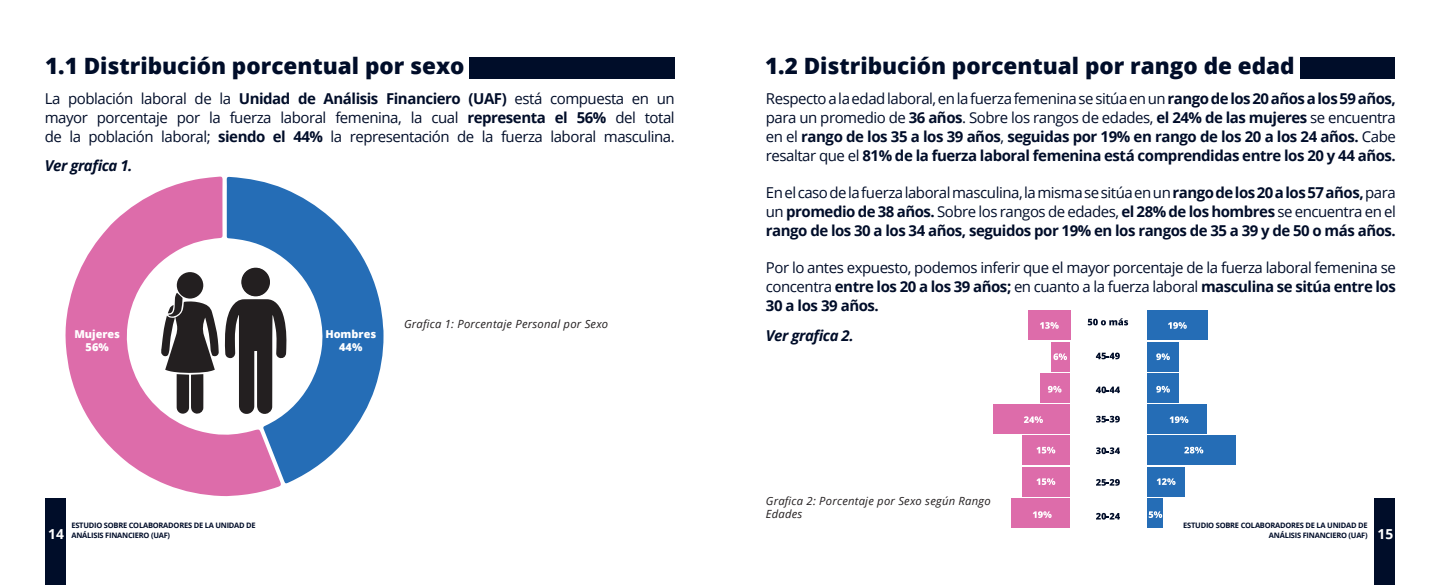
<style>
.page{position:relative;width:1440px;height:585px;background:#fff}
.page>*{position:absolute;margin:0;border:0;box-sizing:border-box;transform-origin:0 0}
.t1{font:800 22.5px "Open Sans";color:#000d29}
.t2{font:700 15px/18.8px "Open Sans";letter-spacing:-.03em;color:#000d29;text-align:justify}
.t3{font:15px/18.8px "Open Sans";letter-spacing:-.03em;color:#000d29;text-align:justify}
.t4{font:italic 700 15px "Open Sans";letter-spacing:-.03em;color:#000d29}
.t5{font:700 13.75px "Open Sans";color:#fff}
.t6{font:italic 11.25px/13.5px "Open Sans";letter-spacing:.02em;color:#231f20}
.t7{font:800 10.88px/13.1px "Open Sans";color:#fff;text-align:center}
.t8{font:700 7.5px/10.5px "Open Sans";letter-spacing:-.03em;color:#000d29}
.s1{font-weight:700}
.s2{font-weight:400}
.s3{font-size:13.75px;color:#fff}
</style>
<div class="page">
<div style="left:45px;top:499px;width:21px;height:86px;background:#000d29"></div>
<div style="left:1374px;top:499px;width:21px;height:86px;background:#000d29"></div>
<div style="left:470px;top:57px;width:205px;height:21px;background:#000d29"></div>
<div style="left:1300px;top:57px;width:95px;height:21px;background:#000d29"></div>
<svg style="left:281px;top:187px;width:103px;height:297px;fill:#256db6"></svg>
<svg style="left:65px;top:176px;width:216px;height:320px;fill:#dd6caa"></svg>
<svg style="left:225px;top:268px;width:62px;height:147px"></svg>
<div style="left:177px;top:272px;width:26px;height:27px;background:#231f20;border-radius:50%"></div>
<svg style="left:161px;top:293px;width:58px;height:122px"></svg>
<div style="left:241px;top:268px;width:29px;height:28px;background:#231f20;border-radius:50%"></div>
<div style="left:1028px;top:311px;width:43px;height:29px;background:#dd6caa"></div>
<div style="left:1051px;top:342px;width:19px;height:30px;background:#dd6caa"></div>
<div style="left:1148px;top:499px;width:15px;height:29px;background:#256db6"></div>
<div style="left:1147px;top:342px;width:32px;height:30px;background:#256db6"></div>
<div style="left:1147px;top:373px;width:32px;height:30px;background:#256db6"></div>
<div style="left:1147px;top:467px;width:38px;height:29px;background:#256db6"></div>
<div style="left:1148px;top:404px;width:59px;height:30px;background:#256db6"></div>
<div style="left:1147px;top:435px;width:89px;height:30px;background:#256db6"></div>
<div style="left:1022px;top:435px;width:48px;height:30px;background:#dd6caa"></div>
<div style="left:1022px;top:467px;width:48px;height:29px;background:#dd6caa"></div>
<div style="left:1011px;top:499px;width:59px;height:29px;background:#dd6caa"></div>
<div style="left:1040px;top:373px;width:30px;height:30px;background:#dd6caa"></div>
<div style="left:993px;top:404px;width:77px;height:30px;background:#dd6caa"></div>
<div style="left:1147px;top:311px;width:60px;height:29px;background:#256db6"></div>
<svg style="left:1040px;top:322px;width:19px;height:7px"></svg>
<svg style="left:1168px;top:322px;width:19px;height:7px"></svg>
<svg style="left:1088px;top:318px;width:40px;height:7px"></svg>
<svg style="left:1096px;top:353px;width:24px;height:6px"></svg>
<svg style="left:1096px;top:386px;width:24px;height:7px"></svg>
<svg style="left:1096px;top:416px;width:24px;height:7px"></svg>
<svg style="left:1096px;top:447px;width:24px;height:7px"></svg>
<svg style="left:1096px;top:479px;width:24px;height:7px"></svg>
<svg style="left:1096px;top:513px;width:24px;height:7px"></svg>
<svg style="left:1036px;top:447px;width:19px;height:7px"></svg>
<svg style="left:1184px;top:447px;width:19px;height:7px"></svg>
<svg style="left:1036px;top:478px;width:19px;height:7px"></svg>
<svg style="left:1157px;top:478px;width:19px;height:7px"></svg>
<svg style="left:1033px;top:511px;width:19px;height:7px"></svg>
<svg style="left:1053px;top:353px;width:14px;height:7px"></svg>
<svg style="left:1156px;top:353px;width:14px;height:7px"></svg>
<svg style="left:1024px;top:416px;width:19px;height:7px"></svg>
<svg style="left:1170px;top:416px;width:18px;height:7px"></svg>
<svg style="left:1048px;top:386px;width:14px;height:7px"></svg>
<svg style="left:1149px;top:511px;width:13px;height:7px"></svg>
<svg style="left:1156px;top:386px;width:14px;height:7px"></svg>
<h1 class="t1" style="left:45px;top:49px;width:421px">1.1 Distribución porcentual por sexo</h1>
<h1 class="t1" style="left:765px;top:49px;width:531px">1.2 Distribución porcentual por rango de edad</h1>
<p class="t3" style="left:45px;top:89px;width:632px">La población laboral de la <span class="s1">Unidad de Análisis Financiero (UAF)</span> está compuesta en un mayor porcentaje por la fuerza laboral femenina, la cual <span class="s1">representa el 56%</span> del total de la población laboral; <span class="s1">siendo el 44%</span> la representación de la fuerza laboral masculina.</p>
<p class="t4" style="left:45px;top:155px;width:89px">Ver grafica 1.</p>
<p class="t2" style="left:766px;top:89px;width:632px"><span class="s2">Respecto a la edad laboral, en la fuerza femenina se sitúa en un</span> rango de los 20 años a los 59 años, <span class="s2">para un promedio de</span> 36 años<span class="s2">. Sobre los rangos de edades,</span> el 24% de las mujeres <span class="s2">se encuentra en el</span> rango de los 35 a los 39 años<span class="s2">,</span> seguidas por 19% en rango de los 20 a los 24 años. <span class="s2">Cabe resaltar que el</span> 81% de la fuerza laboral femenina está comprendidas entre los 20 y 44 años.</p>
<p class="t2" style="left:766px;top:183px;width:632px"><span class="s2">En el caso de la fuerza laboral masculina, la misma se sitúa en un</span> rango de los 20 a los 57 años, <span class="s2">para un</span> promedio de 38 años. <span class="s2">Sobre los rangos de edades,</span> el 28% de los hombres <span class="s2">se encuentra en el </span>rango de los 30 a los 34 años, seguidos por 19% en los rangos de 35 a 39 y de 50 o más años.</p>
<p class="t3" style="left:766px;top:258px;width:632px">Por lo antes expuesto, podemos inferir que el mayor porcentaje de la fuerza laboral femenina se concentra <span class="s1">entre los 20 a los 39 años;</span> en cuanto a la fuerza laboral <span class="s1">masculina se sitúa entre los 30 a los 39 años.</span></p>
<p class="t6" style="left:404px;top:316px;width:206px">Grafica 1: Porcentaje Personal por Sexo</p>
<p class="t7" style="left:74px;top:326px;width:47px">Mujeres</p>
<p class="t4" style="left:766px;top:325px;width:89px">Ver grafica 2.</p>
<p class="t7" style="left:86px;top:340px;width:25px">56%</p>
<p class="t7" style="left:325px;top:326px;width:52px">Hombres<br>44%</p>
<p class="t6" style="left:766px;top:494px;width:226px">Grafica 2: Porcentaje por Sexo según Rango<br>Edades</p>
<p class="t8" style="left:71px;top:520px;width:186px">ESTUDIO SOBRE COLABORADORES DE LA UNIDAD DE<br>ANÁLISIS FINANCIERO (UAF)</p>
<p class="t8" style="left:1183px;top:520px;width:186px">ESTUDIO SOBRE COLABORADORES DE LA UNIDAD DE</p>
<p class="t5" style="left:48px;top:524px;width:17px">14</p>
<p class="t8" style="left:1269px;top:530px;width:126px">ANÁLISIS FINANCIERO (UAF) <span class="s3">15</span></p>
</div>
